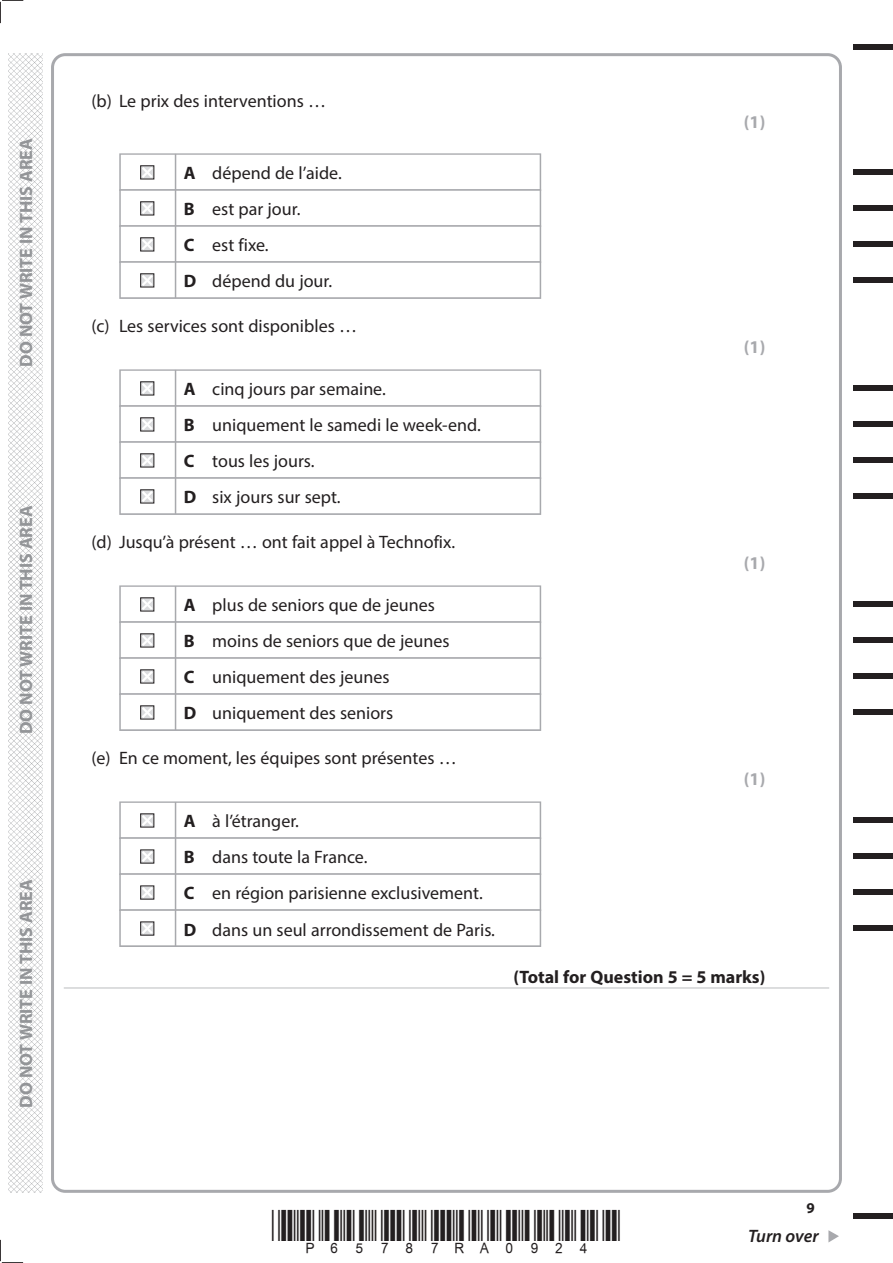
<style>
.page{position:relative;width:893px;height:1263px;background:#fff}
.page>*{position:absolute;margin:0;border:0;box-sizing:border-box;transform-origin:0 0}
.t1{font:18px/36px "Myriad Pro";color:#231f20}
.t2{font:700 18px "Myriad Pro";color:#939598}
.t3{font:700 18px "Myriad Pro";color:#231f20}
.t4{font:700 18px "Myriad Pro";color:#a8a9ad}
.t5{font:italic 600 18px "Myriad Pro";letter-spacing:-.005em;color:#231f20}
.t6{font:700 15px "Myriad Pro";color:#231f20}
.s1{font-weight:700}
</style>
<div class="page">
<svg style="left:828px;top:1230px;width:11px;height:12px"></svg>
<div style="left:853px;top:44px;width:40px;height:5px;background:#231f20"></div>
<div style="left:853px;top:1214px;width:40px;height:5px;background:#231f20"></div>
<svg style="left:0;top:0;width:23px;height:23px"></svg>
<svg style="left:0;top:1240px;width:23px;height:23px"></svg>
<img style="left:9px;top:53px;width:34px;height:1140px">
<div style="left:119px;top:153px;width:422px;height:38px;background:#bfbfc2"></div>
<div style="left:121px;top:155px;width:419px;height:34px;background:#fff"></div>
<div style="left:119px;top:189px;width:422px;height:38px;background:#bebfc2"></div>
<div style="left:121px;top:191px;width:419px;height:34px;background:#fff"></div>
<div style="left:119px;top:225px;width:422px;height:38px;background:#bebfc2"></div>
<div style="left:121px;top:227px;width:419px;height:34px;background:#fff"></div>
<div style="left:119px;top:261px;width:422px;height:38px;background:#bdbec1"></div>
<div style="left:121px;top:263px;width:419px;height:34px;background:#fff"></div>
<div style="left:119px;top:369px;width:422px;height:38px;background:#bcbdc0"></div>
<div style="left:121px;top:371px;width:419px;height:34px;background:#fff"></div>
<div style="left:119px;top:405px;width:422px;height:38px;background:#bcbcbf"></div>
<div style="left:121px;top:407px;width:419px;height:34px;background:#fff"></div>
<div style="left:119px;top:441px;width:422px;height:38px;background:#bbbcbf"></div>
<div style="left:121px;top:443px;width:419px;height:34px;background:#fff"></div>
<div style="left:119px;top:477px;width:422px;height:38px;background:#bbbcbf"></div>
<div style="left:121px;top:479px;width:419px;height:34px;background:#fff"></div>
<div style="left:119px;top:585px;width:422px;height:38px;background:#bababe"></div>
<div style="left:121px;top:587px;width:419px;height:34px;background:#fff"></div>
<div style="left:119px;top:621px;width:422px;height:38px;background:#b9babd"></div>
<div style="left:121px;top:623px;width:419px;height:34px;background:#fff"></div>
<div style="left:119px;top:657px;width:422px;height:38px;background:#b9babd"></div>
<div style="left:121px;top:659px;width:419px;height:34px;background:#fff"></div>
<div style="left:119px;top:693px;width:422px;height:38px;background:#babbbe"></div>
<div style="left:121px;top:695px;width:419px;height:34px;background:#fff"></div>
<div style="left:119px;top:801px;width:422px;height:38px;background:#b7b8bb"></div>
<div style="left:121px;top:803px;width:419px;height:34px;background:#fff"></div>
<div style="left:119px;top:837px;width:422px;height:38px;background:#b7b8bb"></div>
<div style="left:121px;top:839px;width:419px;height:34px;background:#fff"></div>
<div style="left:119px;top:873px;width:422px;height:38px;background:#b7b7bb"></div>
<div style="left:121px;top:875px;width:419px;height:34px;background:#fff"></div>
<div style="left:119px;top:909px;width:422px;height:38px;background:#babbbe"></div>
<div style="left:121px;top:911px;width:419px;height:34px;background:#fff"></div>
<hr style="left:64px;top:987px;width:765px;height:2px;background:#d1d2d4">
<svg style="left:140px;top:165px;width:15px;height:15px"></svg>
<hr style="left:175px;top:154px;width:1px;height:36px;background:#a8a9ad">
<svg style="left:140px;top:201px;width:15px;height:15px"></svg>
<hr style="left:175px;top:190px;width:1px;height:36px;background:#a8a9ad">
<svg style="left:140px;top:237px;width:15px;height:15px"></svg>
<hr style="left:175px;top:226px;width:1px;height:36px;background:#a8a9ad">
<svg style="left:140px;top:273px;width:15px;height:15px"></svg>
<hr style="left:175px;top:262px;width:1px;height:36px;background:#a8a9ad">
<svg style="left:140px;top:381px;width:15px;height:15px"></svg>
<hr style="left:175px;top:370px;width:1px;height:36px;background:#a8a9ad">
<svg style="left:140px;top:417px;width:15px;height:15px"></svg>
<hr style="left:175px;top:406px;width:1px;height:36px;background:#a8a9ad">
<svg style="left:140px;top:453px;width:15px;height:15px"></svg>
<hr style="left:175px;top:442px;width:1px;height:36px;background:#a8a9ad">
<svg style="left:140px;top:489px;width:15px;height:15px"></svg>
<hr style="left:175px;top:478px;width:1px;height:36px;background:#a8a9ad">
<svg style="left:140px;top:597px;width:15px;height:15px"></svg>
<hr style="left:175px;top:586px;width:1px;height:36px;background:#a8a9ad">
<svg style="left:140px;top:633px;width:15px;height:15px"></svg>
<hr style="left:175px;top:622px;width:1px;height:36px;background:#a8a9ad">
<svg style="left:140px;top:669px;width:15px;height:15px"></svg>
<hr style="left:175px;top:658px;width:1px;height:36px;background:#a8a9ad">
<svg style="left:140px;top:705px;width:15px;height:15px"></svg>
<hr style="left:175px;top:694px;width:1px;height:36px;background:#a8a9ad">
<svg style="left:140px;top:813px;width:15px;height:15px"></svg>
<hr style="left:175px;top:802px;width:1px;height:36px;background:#a8a9ad">
<svg style="left:140px;top:849px;width:15px;height:15px"></svg>
<hr style="left:175px;top:838px;width:1px;height:36px;background:#a8a9ad">
<svg style="left:140px;top:885px;width:15px;height:15px"></svg>
<hr style="left:175px;top:874px;width:1px;height:36px;background:#a8a9ad">
<svg style="left:140px;top:921px;width:15px;height:15px"></svg>
<hr style="left:175px;top:910px;width:1px;height:36px;background:#a8a9ad">
<div style="left:853px;top:169px;width:40px;height:6px;background:#231f20"></div>
<div style="left:853px;top:205px;width:40px;height:6px;background:#231f20"></div>
<div style="left:853px;top:241px;width:40px;height:6px;background:#231f20"></div>
<div style="left:853px;top:277px;width:40px;height:6px;background:#231f20"></div>
<div style="left:853px;top:385px;width:40px;height:6px;background:#231f20"></div>
<div style="left:853px;top:421px;width:40px;height:6px;background:#231f20"></div>
<div style="left:853px;top:457px;width:40px;height:6px;background:#231f20"></div>
<div style="left:853px;top:493px;width:40px;height:6px;background:#231f20"></div>
<div style="left:853px;top:601px;width:40px;height:6px;background:#231f20"></div>
<div style="left:853px;top:637px;width:40px;height:6px;background:#231f20"></div>
<div style="left:853px;top:673px;width:40px;height:6px;background:#231f20"></div>
<div style="left:853px;top:709px;width:40px;height:6px;background:#231f20"></div>
<div style="left:853px;top:817px;width:40px;height:6px;background:#231f20"></div>
<div style="left:853px;top:853px;width:40px;height:6px;background:#231f20"></div>
<div style="left:853px;top:889px;width:40px;height:6px;background:#231f20"></div>
<div style="left:853px;top:925px;width:40px;height:6px;background:#231f20"></div>
<p class="t2" style="left:14px;top:367px;width:230px;rotate:-90deg">DO NOT WRITE IN THIS AREA</p>
<p class="t2" style="left:14px;top:734px;width:230px;rotate:-90deg">DO NOT WRITE IN THIS AREA</p>
<p class="t2" style="left:14px;top:1108px;width:230px;rotate:-90deg">DO NOT WRITE IN THIS AREA</p>
<p class="t1" style="left:91px;top:83px;width:236px">(b) Le prix des interventions …</p>
<p class="t1" style="left:184px;top:155px;width:159px"><span class="s1">A</span> dépend de l’aide.<br><span class="s1">B</span> est par jour.<br><span class="s1">C</span> est fixe.<br><span class="s1">D</span> dépend du jour.</p>
<p class="t1" style="left:91px;top:308px;width:267px">(c) Les services sont disponibles …</p>
<p class="t1" style="left:184px;top:371px;width:299px"><span class="s1">A</span> cinq jours par semaine.<br><span class="s1">B</span> uniquement le samedi le week-end.<br><span class="s1">C</span> tous les jours.<br><span class="s1">D</span> six jours sur sept.</p>
<p class="t1" style="left:91px;top:524px;width:365px">(d) Jusqu’à présent … ont fait appel à Technofix.</p>
<p class="t1" style="left:184px;top:587px;width:267px"><span class="s1">A</span> plus de seniors que de jeunes<br><span class="s1">B</span> moins de seniors que de jeunes<br><span class="s1">C</span> uniquement des jeunes<br><span class="s1">D</span> uniquement des seniors</p>
<p class="t1" style="left:91px;top:740px;width:367px">(e) En ce moment, les équipes sont présentes …</p>
<p class="t1" style="left:184px;top:803px;width:313px"><span class="s1">A</span> à l’étranger.<br><span class="s1">B</span> dans toute la France.<br><span class="s1">C</span> en région parisienne exclusivement.<br><span class="s1">D</span> dans un seul arrondissement de Paris.</p>
<p class="t4" style="left:744px;top:110px;width:23px">(1)</p>
<p class="t4" style="left:744px;top:335px;width:23px">(1)</p>
<p class="t4" style="left:744px;top:551px;width:23px">(1)</p>
<p class="t4" style="left:744px;top:767px;width:23px">(1)</p>
<p class="t3" style="left:513px;top:965px;width:254px">(Total for Question 5 = 5 marks)</p>
<p class="t6" style="left:806px;top:1198px;width:10px">9</p>
<p class="t5" style="left:748px;top:1225px;width:72px">Turn over</p>
</div>
